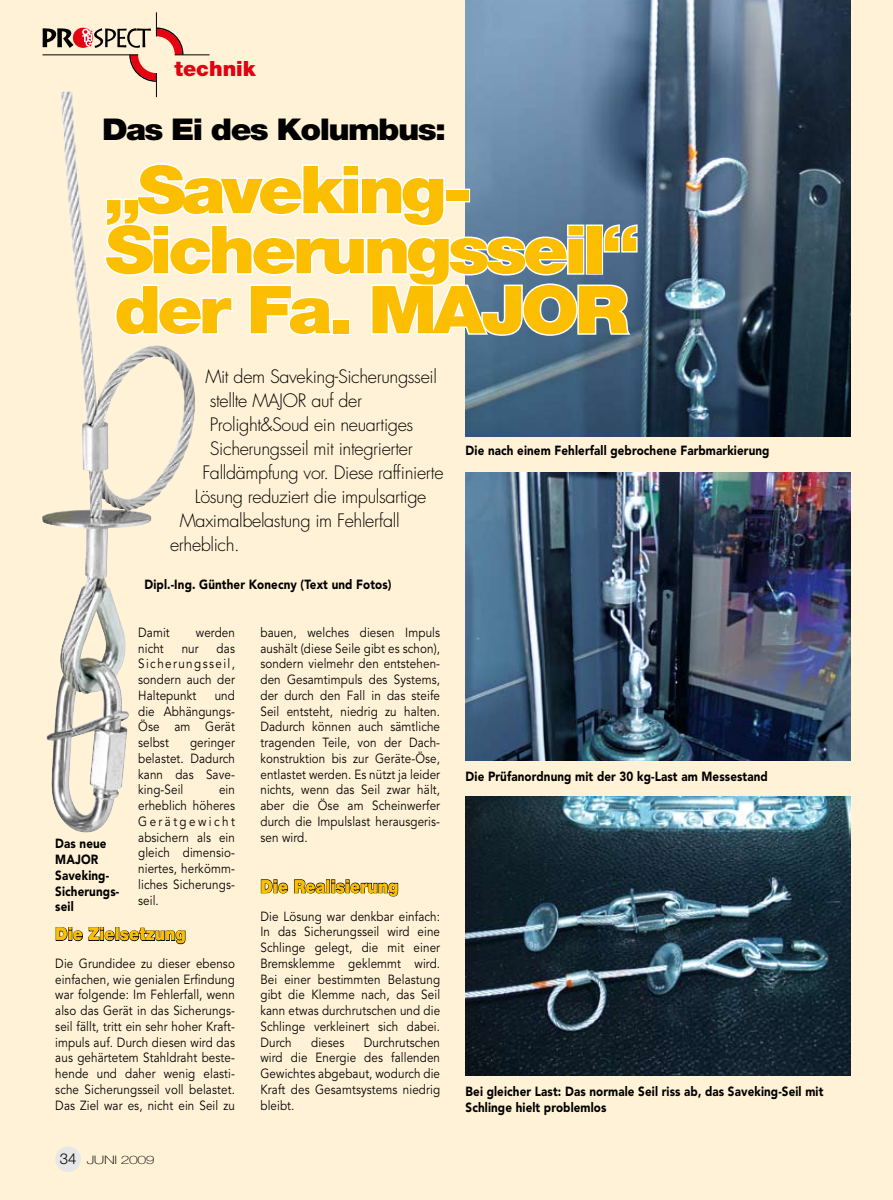
<style>
.page{position:relative;width:893px;height:1200px;background:#fff}
.page>*{position:absolute;margin:0;border:0;box-sizing:border-box;transform-origin:0 0}
.t1{font:900 66px/60px "Helvetica Neue";letter-spacing:-.06em;color:#fcbe00;scale:1.1 1}
.t2{font:900 30px "Helvetica Neue";letter-spacing:-.05em;color:#000;scale:1.1 1}
.t3{font:900 21px "Helvetica Neue";color:#e3000f}
.t4{font:300 18px "Futura";letter-spacing:-.02em;color:#000}
.t5{font:900 18px "Helvetica Neue";letter-spacing:.01em;color:#fcbe00;scale:.88 1}
.t6{font:13.2px/15.8px "Avenir";letter-spacing:.01em;color:#000;text-align:justify;scale:.88 1}
.t7{font:900 13.2px/15.8px "Avenir";letter-spacing:.01em;color:#000;scale:.88 1}
.t8{font:100 11.7px "Helvetica Neue";letter-spacing:-.025em;color:#000;scale:1.35 1}
.s1{font-weight:300;font-size:15px}
</style>
<div class="page">
<div style="left:0;top:0;width:893px;height:1199px;background:#fff2d6"></div>
<img style="left:42px;top:97px;width:153px;height:736px">
<svg style="left:55px;top:927px;width:131px;height:17px"></svg>
<svg style="left:260px;top:879px;width:139px;height:17px"></svg>
<div style="left:55px;top:1146px;width:26px;height:25px;background:#e7e7e7;border-radius:50%"></div>
<hr style="left:175px;top:54px;width:35px;height:1px;background:#000">
<svg style="left:43px;top:13px;width:143px;height:84px"></svg>
<img style="left:466px;top:0;width:384px;height:436px">
<img style="left:466px;top:472px;width:384px;height:288px">
<svg style="left:103px;top:162px;width:536px;height:175px"></svg>
<img style="left:466px;top:796px;width:384px;height:278px">
<h3 class="t3" style="left:174px;top:56px;width:83px">technik</h3>
<h2 class="t2" style="left:102px;top:111px;width:314px">Das Ei des Kolumbus:</h2>
<h1 class="t1" style="left:104px;top:159px;width:488px">„Saveking-<br>Sicherungsseil“ der Fa. MAJOR</h1>
<h3 class="t4" style="left:205px;top:365px;width:233px">Mit dem Saveking-Sicherungsseil</h3>
<h3 class="t4" style="left:210px;top:389px;width:154px">stellte MAJOR auf der</h3>
<h3 class="t4" style="left:210px;top:413px;width:205px">Prolight&amp;Soud ein neuartiges</h3>
<h3 class="t4" style="left:210px;top:437px;width:204px">Sicherungsseil mit integrierter</h3>
<h3 class="t4" style="left:202px;top:461px;width:243px">Falldämpfung vor. Diese raffinierte</h3>
<h3 class="t4" style="left:195px;top:485px;width:233px">Lösung reduziert die impulsartige</h3>
<h3 class="t4" style="left:180px;top:509px;width:221px">Maximalbelastung im Fehlerfall</h3>
<h3 class="t4" style="left:170px;top:533px;width:71px">erheblich.</h3>
<p class="t7" style="left:145px;top:576px;width:282px">Dipl.-Ing. Günther Konecny (Text und Fotos)</p>
<p class="t7" style="left:55px;top:835px;width:74px">Das neue<br>MAJOR<br>Saveking-<br>Sicherungs&shy;seil</p>
<p class="t6" style="left:138px;top:624px;width:37px">Damit</p>
<p class="t6" style="left:196px;top:624px;width:46px">werden</p>
<p class="t6" style="left:138px;top:640px;width:31px">nicht</p>
<p class="t6" style="left:182px;top:640px;width:21px">nur</p>
<p class="t6" style="left:138px;top:640px;width:111px;text-indent:78px">das Sicherungsseil, sondern auch der Haltepunkt</p>
<p class="t6" style="left:138px;top:687px;width:111px;text-indent:76px">und die Abhängungs-Öse am Gerät selbst</p>
<p class="t6" style="left:138px;top:734px;width:111px;text-indent:52px">geringer belastet. Dadurch kann das Save&shy;king-Seil</p>
<p class="t6" style="left:138px;top:782px;width:111px;text-indent:81px">ein erheblich höheres Gerätgewicht absichern als ein gleich dimensio&shy;niertes, herkömm&shy;liches Sicherungs&shy;seil.</p>
<h3 class="t5" style="left:55px;top:923px;width:150px">Die Zielsetzung</h3>
<p class="t6" style="left:55px;top:955px;width:206px">Die Grundidee zu dieser ebenso einfachen, wie genialen Erfindung war folgende: Im Fehlerfall, wenn also das Gerät in das Sicherungs&shy;seil fällt, tritt ein sehr hoher Kraft&shy;impuls auf. Durch diesen wird das aus gehärtetem Stahldraht beste&shy;hende und daher wenig elasti&shy;sche Sicherungsseil voll belastet.<br>Das Ziel war es, nicht ein Seil zu</p>
<p class="t8" style="left:60px;top:1152px;width:72px"><span class="s1">34</span> JUNI 2009</p>
<p class="t6" style="left:260px;top:624px;width:206px">bauen, welches diesen Impuls aushält (diese Seile gibt es schon), sondern vielmehr den entstehen&shy;den Gesamtimpuls des Systems, der durch den Fall in das steife Seil entsteht, niedrig zu halten.<br>Dadurch können auch sämtliche tragenden Teile, von der Dach&shy;konstruktion bis zur Geräte-Öse, entlastet werden. Es nützt ja leider nichts, wenn das Seil zwar hält, aber die Öse am Scheinwerfer durch die Impulslast herausgeris&shy;sen wird.</p>
<h3 class="t5" style="left:260px;top:875px;width:158px">Die Realisierung</h3>
<p class="t6" style="left:260px;top:908px;width:206px">Die Lösung war denkbar einfach:<br>In das Sicherungsseil wird eine Schlinge gelegt, die mit einer Bremsklemme geklemmt wird.<br>Bei einer bestimmten Belastung gibt die Klemme nach, das Seil kann etwas durchrutschen und die Schlinge verkleinert sich dabei.<br>Durch</p>
<p class="t6" style="left:260px;top:1034px;width:206px;text-indent:103px">Durchrutschen wird die Energie des fallenden Gewichtes abgebaut, wodurch die Kraft des Gesamtsystems niedrig bleibt.</p>
<p class="t6" style="left:311px;top:1034px;width:39px">dieses</p>
<p class="t7" style="left:466px;top:442px;width:347px">Die nach einem Fehlerfall gebrochene Farbmarkierung</p>
<p class="t7" style="left:466px;top:767px;width:345px">Die Prüfanordnung mit der 30 kg-Last am Messestand</p>
<p class="t7" style="left:466px;top:1083px;width:408px">Bei gleicher Last: Das normale Seil riss ab, das Saveking-Seil mit<br>Schlinge hielt problemlos</p>
</div>
